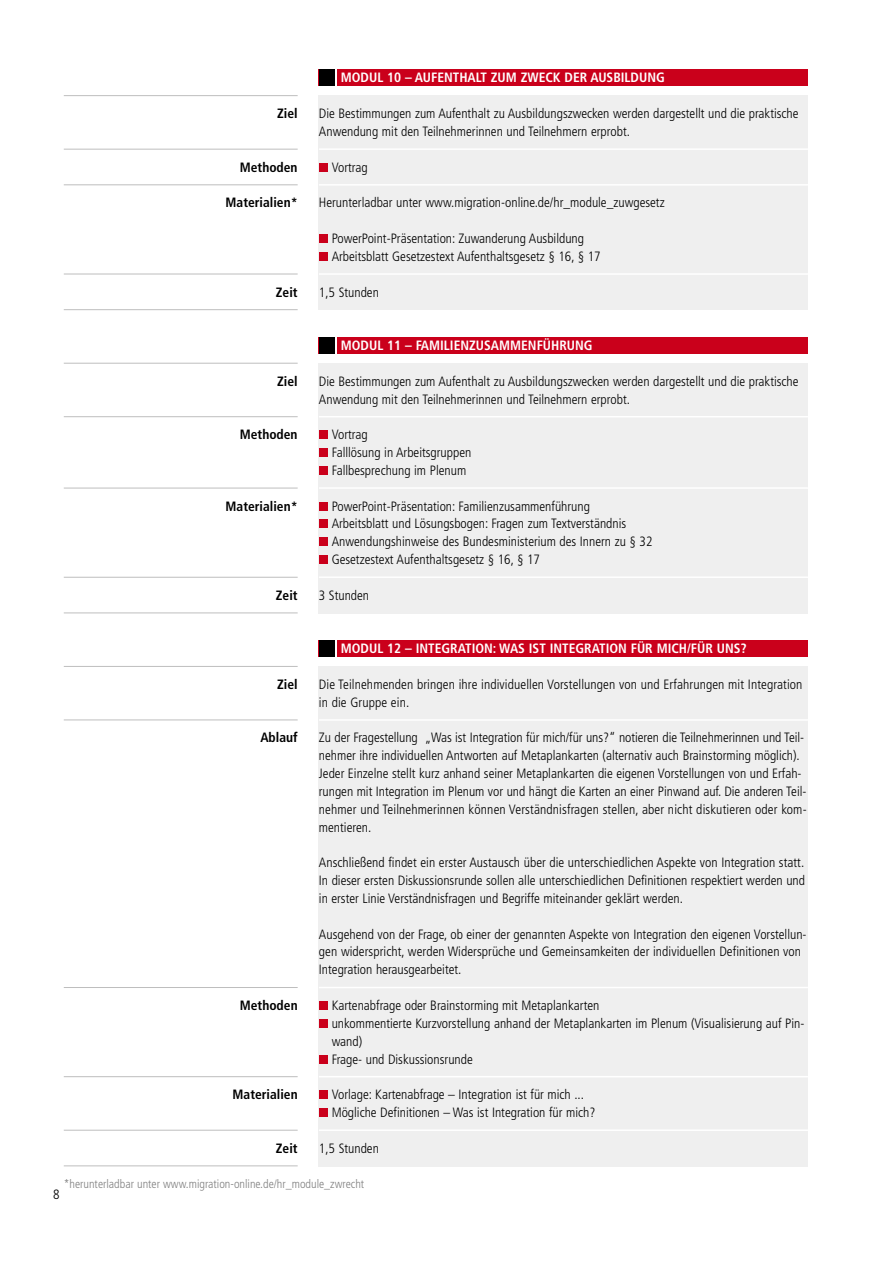
<style>
.page{position:relative;width:893px;height:1263px;background:#fff}
.page>*{position:absolute;margin:0;border:0;box-sizing:border-box;transform-origin:0 0}
.t1{font:300 condensed 13.5px/17.9px "Frutiger";color:#000}
.t2{font:700 condensed 13.5px "Frutiger";color:#fff}
.t3{font:700 condensed 13.5px "Frutiger";color:#000}
.t4{font:300 condensed 12px "Frutiger";color:#808080}
</style>
<div class="page">
<div style="left:319px;top:337px;width:489px;height:16px;background:#ca001b"></div>
<div style="left:319px;top:70px;width:489px;height:16px;background:#ca001b"></div>
<div style="left:319px;top:640px;width:489px;height:17px;background:#ca001b"></div>
<div style="left:319px;top:363px;width:489px;height:250px;background:#efefef"></div>
<div style="left:319px;top:95px;width:489px;height:215px;background:#efefef"></div>
<div style="left:319px;top:666px;width:489px;height:500px;background:#efefef"></div>
<hr style="left:64px;top:719px;width:234px;height:1px;background:#bebebe">
<hr style="left:64px;top:666px;width:234px;height:1px;background:#bebebe">
<hr style="left:64px;top:612px;width:234px;height:1px;background:#bebebe">
<hr style="left:64px;top:577px;width:234px;height:1px;background:#bebebe">
<hr style="left:64px;top:488px;width:234px;height:1px;background:#bebebe">
<hr style="left:64px;top:416px;width:234px;height:1px;background:#bebebe">
<hr style="left:319px;top:576px;width:489px;height:2px;background:#fff">
<hr style="left:319px;top:487px;width:489px;height:2px;background:#fff">
<hr style="left:319px;top:416px;width:489px;height:1px;background:#fff">
<hr style="left:64px;top:363px;width:234px;height:1px;background:#bebebe">
<hr style="left:64px;top:309px;width:234px;height:1px;background:#bebebe">
<hr style="left:64px;top:274px;width:234px;height:1px;background:#bebebe">
<hr style="left:64px;top:184px;width:234px;height:1px;background:#bebebe">
<hr style="left:64px;top:149px;width:234px;height:1px;background:#bebebe">
<hr style="left:319px;top:273px;width:489px;height:2px;background:#fff">
<hr style="left:319px;top:184px;width:489px;height:2px;background:#fff">
<hr style="left:319px;top:148px;width:489px;height:2px;background:#fff">
<hr style="left:64px;top:95px;width:234px;height:1px;background:#bebebe">
<hr style="left:64px;top:987px;width:234px;height:1px;background:#bebebe">
<hr style="left:64px;top:1076px;width:234px;height:1px;background:#bebebe">
<hr style="left:64px;top:1130px;width:234px;height:1px;background:#bebebe">
<hr style="left:319px;top:719px;width:489px;height:2px;background:#fff">
<hr style="left:319px;top:987px;width:489px;height:1px;background:#fff">
<hr style="left:319px;top:1076px;width:489px;height:1px;background:#fff">
<hr style="left:319px;top:1129px;width:489px;height:2px;background:#fff">
<div style="left:319px;top:1108px;width:9px;height:9px;background:#ca001b"></div>
<div style="left:319px;top:1090px;width:9px;height:9px;background:#ca001b"></div>
<div style="left:319px;top:1054px;width:9px;height:9px;background:#ca001b"></div>
<div style="left:319px;top:1019px;width:9px;height:9px;background:#ca001b"></div>
<div style="left:319px;top:1001px;width:9px;height:9px;background:#ca001b"></div>
<div style="left:319px;top:555px;width:9px;height:9px;background:#ca001b"></div>
<div style="left:319px;top:537px;width:9px;height:9px;background:#ca001b"></div>
<div style="left:319px;top:519px;width:9px;height:9px;background:#ca001b"></div>
<div style="left:319px;top:502px;width:9px;height:8px;background:#ca001b"></div>
<div style="left:319px;top:466px;width:9px;height:9px;background:#ca001b"></div>
<div style="left:319px;top:448px;width:9px;height:9px;background:#ca001b"></div>
<div style="left:319px;top:430px;width:9px;height:9px;background:#ca001b"></div>
<div style="left:319px;top:252px;width:9px;height:9px;background:#ca001b"></div>
<div style="left:319px;top:234px;width:9px;height:9px;background:#ca001b"></div>
<div style="left:319px;top:163px;width:9px;height:9px;background:#ca001b"></div>
<div style="left:319px;top:640px;width:16px;height:17px;background:#000"></div>
<svg style="left:335px;top:640px;width:2px;height:17px"></svg>
<div style="left:319px;top:70px;width:16px;height:16px;background:#000"></div>
<svg style="left:335px;top:70px;width:2px;height:16px"></svg>
<div style="left:319px;top:337px;width:16px;height:16px;background:#000"></div>
<svg style="left:335px;top:337px;width:2px;height:16px"></svg>
<hr style="left:64px;top:1165px;width:234px;height:1px;background:#bebebe">
<p class="t3" style="left:277px;top:108px;width:22px">Ziel</p>
<p class="t3" style="left:240px;top:161px;width:59px">Methoden</p>
<p class="t3" style="left:226px;top:197px;width:74px">Materialien*</p>
<p class="t3" style="left:276px;top:286px;width:23px">Zeit</p>
<p class="t3" style="left:277px;top:376px;width:22px">Ziel</p>
<p class="t3" style="left:240px;top:429px;width:59px">Methoden</p>
<p class="t3" style="left:226px;top:500px;width:74px">Materialien*</p>
<p class="t3" style="left:276px;top:590px;width:23px">Zeit</p>
<p class="t3" style="left:277px;top:679px;width:22px">Ziel</p>
<p class="t3" style="left:260px;top:732px;width:39px">Ablauf</p>
<p class="t3" style="left:240px;top:1000px;width:59px">Methoden</p>
<p class="t3" style="left:233px;top:1089px;width:67px">Materialien</p>
<p class="t3" style="left:276px;top:1142px;width:23px">Zeit</p>
<p class="t2" style="left:341px;top:72px;width:325px">MODUL 10 – AUFENTHALT ZUM ZWECK DER AUSBILDUNG</p>
<p class="t1" style="left:319px;top:106px;width:481px">Die Bestimmungen zum Aufenthalt zu Ausbildungszwecken werden dargestellt und die praktische<br>Anwendung mit den Teilnehmerinnen und Teilnehmern erprobt.</p>
<p class="t1" style="left:332px;top:159px;width:38px">Vortrag</p>
<p class="t1" style="left:319px;top:195px;width:347px">Herunterladbar unter www.migration-online.de/hr_module_zuwgesetz</p>
<p class="t1" style="left:332px;top:230px;width:270px">PowerPoint-Präsentation: Zuwanderung Ausbildung<br>Arbeitsblatt Gesetzestext Aufenthaltsgesetz § 16, § 17</p>
<p class="t1" style="left:319px;top:284px;width:62px">1,5 Stunden</p>
<p class="t2" style="left:341px;top:340px;width:253px">MODUL 11 – FAMILIENZUSAMMENFÜHRUNG</p>
<p class="t1" style="left:319px;top:373px;width:481px">Die Bestimmungen zum Aufenthalt zu Ausbildungszwecken werden dargestellt und die praktische<br>Anwendung mit den Teilnehmerinnen und Teilnehmern erprobt.</p>
<p class="t1" style="left:332px;top:427px;width:141px">Vortrag<br>Falllösung in Arbeitsgruppen<br>Fallbesprechung im Plenum</p>
<p class="t1" style="left:332px;top:498px;width:322px">PowerPoint-Präsentation: Familienzusammenführung<br>Arbeitsblatt und Lösungsbogen: Fragen zum Textverständnis Anwendungshinweise des Bundesministerium des Innern zu § 32<br>Gesetzestext Aufenthaltsgesetz § 16, § 17</p>
<p class="t1" style="left:319px;top:587px;width:52px">3 Stunden</p>
<p class="t2" style="left:341px;top:643px;width:407px">MODUL 12 – INTEGRATION: WAS IST INTEGRATION FÜR MICH/FÜR UNS?</p>
<p class="t1" style="left:319px;top:676px;width:485px">Die Teilnehmenden bringen ihre individuellen Vorstellungen von und Erfahrungen mit Integration in die Gruppe ein.</p>
<p class="t1" style="left:319px;top:730px;width:489px">Zu der Fragestellung „Was ist Integration für mich/für uns?“ notieren die Teilnehmerinnen und Teil&shy;nehmer ihre individuellen Antworten auf Metaplankarten (alternativ auch Brainstorming möglich).<br>Jeder Einzelne stellt kurz anhand seiner Metaplankarten die eigenen Vorstellungen von und Erfah&shy;rungen mit Integration im Plenum vor und hängt die Karten an einer Pinwand auf. Die anderen Teil&shy;nehmer und Teilnehmerinnen können Verständnisfragen stellen, aber nicht diskutieren oder kom&shy;mentieren.</p>
<p class="t1" style="left:319px;top:855px;width:488px;text-align:justify">Anschließend findet ein erster Austausch über die unterschiedlichen Aspekte von Integration statt.<br>In dieser ersten Diskussionsrunde sollen alle unterschiedlichen Definitionen respektiert werden und in erster Linie Verständnisfragen und Begriffe miteinander geklärt werden.</p>
<p class="t1" style="left:319px;top:926px;width:489px">Ausgehend von der Frage, ob einer der genannten Aspekte von Integration den eigenen Vorstellun&shy;gen widerspricht, werden Widersprüche und Gemeinsamkeiten der individuellen Definitionen von<br>Integration herausgearbeitet.</p>
<p class="t1" style="left:332px;top:997px;width:474px">Kartenabfrage oder Brainstorming mit Metaplankarten<br>unkommentierte Kurzvorstellung anhand der Metaplankarten im Plenum (Visualisierung auf Pin&shy;wand)<br>Frage- und Diskussionsrunde</p>
<p class="t1" style="left:332px;top:1087px;width:265px">Vorlage: Kartenabfrage – Integration ist für mich ...<br>Mögliche Definitionen – Was ist Integration für mich?</p>
<p class="t1" style="left:319px;top:1140px;width:62px">1,5 Stunden</p>
<p class="t4" style="left:64px;top:1179px;width:302px">*herunterladbar unter www.migration-online.de/hr_module_zwrecht</p>
<p class="t1" style="left:53px;top:1186px;width:8px">8</p>
</div>
